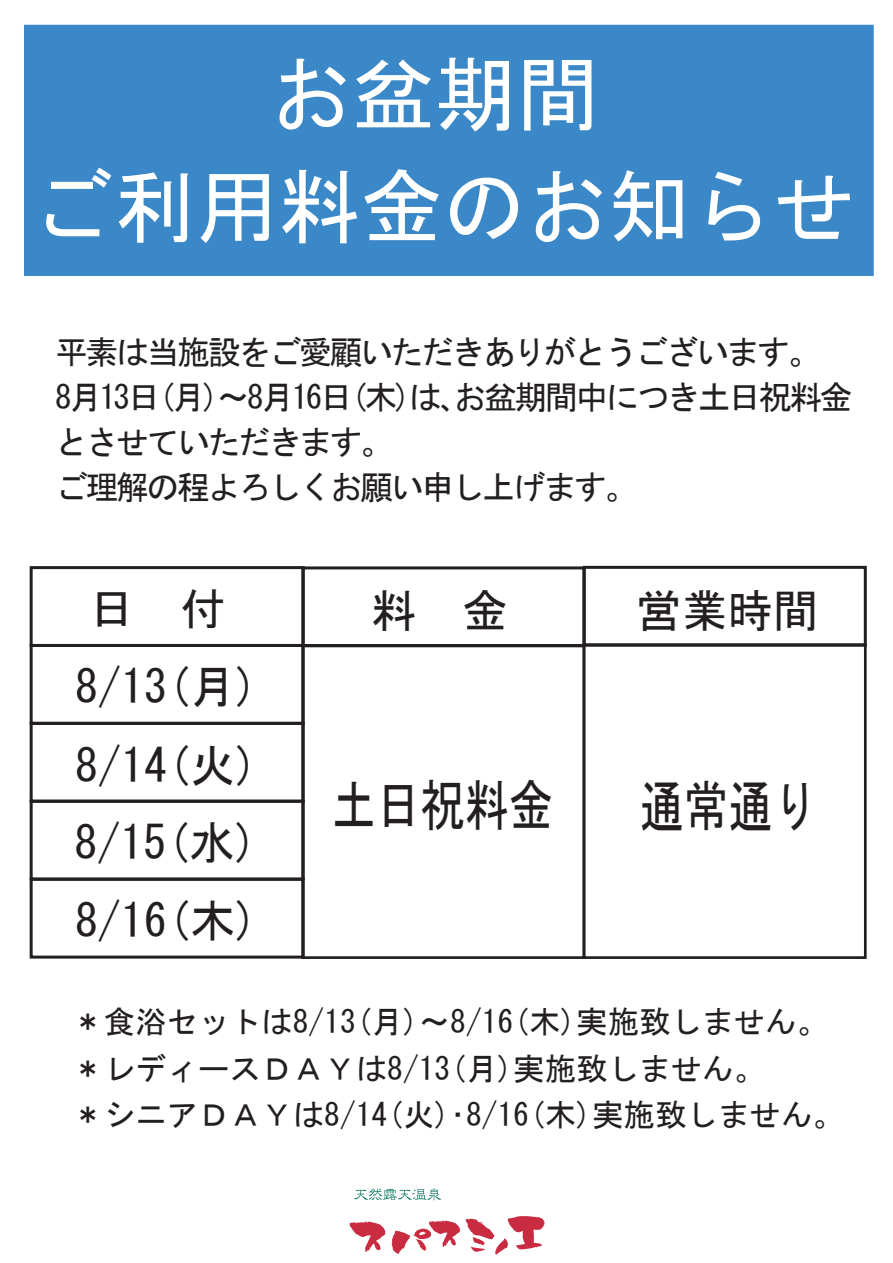
<style>
.page{position:relative;width:893px;height:1263px;background:#fff}
.page>*{position:absolute;margin:0;border:0;box-sizing:border-box;transform-origin:0 0}
.t1{font:82.5px "MS Gothic";color:#fff}
.t2{font:55.65px "MS Gothic";color:#231f20;scale:.8 1}
.t3{font:45.9px "MS Gothic";color:#231f20}
.t4{font:45.6px "MS Gothic";color:#231f20}
.t5{font:33px/45px "MS Gothic";letter-spacing:-.075em;color:#231f20}
.t6{font:31.5px/46.5px "MS Gothic";color:#231f20}
</style>
<div class="page">
<div style="left:24px;top:25px;width:850px;height:251px;background:#3b88c8"></div>
<svg style="left:354px;top:1188px;width:87px;height:12px"></svg>
<svg style="left:350px;top:1221px;width:35px;height:31px"></svg>
<svg style="left:392px;top:1216px;width:153px;height:38px"></svg>
<div style="left:30px;top:566px;width:275px;height:81px;border:3px solid #231f20"></div>
<div style="left:30px;top:644px;width:275px;height:81px;border:3px solid #231f20"></div>
<div style="left:30px;top:722px;width:275px;height:81px;border:3px solid #231f20"></div>
<div style="left:30px;top:800px;width:275px;height:80px;border:3px solid #231f20"></div>
<div style="left:301px;top:644px;width:284px;height:315px;border:3px solid #231f20"></div>
<div style="left:301px;top:566px;width:284px;height:81px;border:3px solid #231f20"></div>
<div style="left:583px;top:643px;width:284px;height:316px;border:3px solid #231f20"></div>
<div style="left:583px;top:566px;width:284px;height:81px;border:3px solid #231f20"></div>
<div style="left:30px;top:878px;width:275px;height:80px;border:3px solid #231f20"></div>
<h1 class="t1" style="left:270px;top:53px;width:332px">お盆期間</h1>
<h1 class="t1" style="left:31px;top:165px;width:826px">ご利用料金のお知らせ</h1>
<p class="t5" style="left:55px;top:329px;width:799px">平素は当施設をご愛顧いただきありがとうございます。<br>8月13日(月)～8月16日(木)は､お盆期間中につき土日祝料金とさせていただきます。<br>ご理解の程よろしくお願い申し上げます。</p>
<h3 class="t4" style="left:89px;top:586px;width:138px">日　付</h3>
<h3 class="t3" style="left:75px;top:663px;width:185px">8/13(月)</h3>
<h3 class="t3" style="left:75px;top:743px;width:185px">8/14(火)</h3>
<h3 class="t3" style="left:75px;top:820px;width:185px">8/15(水)</h3>
<h3 class="t3" style="left:75px;top:898px;width:185px">8/16(木)</h3>
<h3 class="t4" style="left:371px;top:588px;width:138px">料　金</h3>
<h2 class="t2" style="left:332px;top:777px;width:279px">土日祝料金</h2>
<h3 class="t4" style="left:636px;top:587px;width:184px">営業時間</h3>
<h2 class="t2" style="left:640px;top:778px;width:223px">通常通り</h2>
<p class="t6" style="left:72px;top:999px;width:773px">＊食浴セットは8/13(月)～8/16(木)実施致しません。＊レディースＤＡＹは8/13(月)実施致しません。<br>＊シニアＤＡＹは8/14(火)･8/16(木)実施致しません。</p>
</div>
